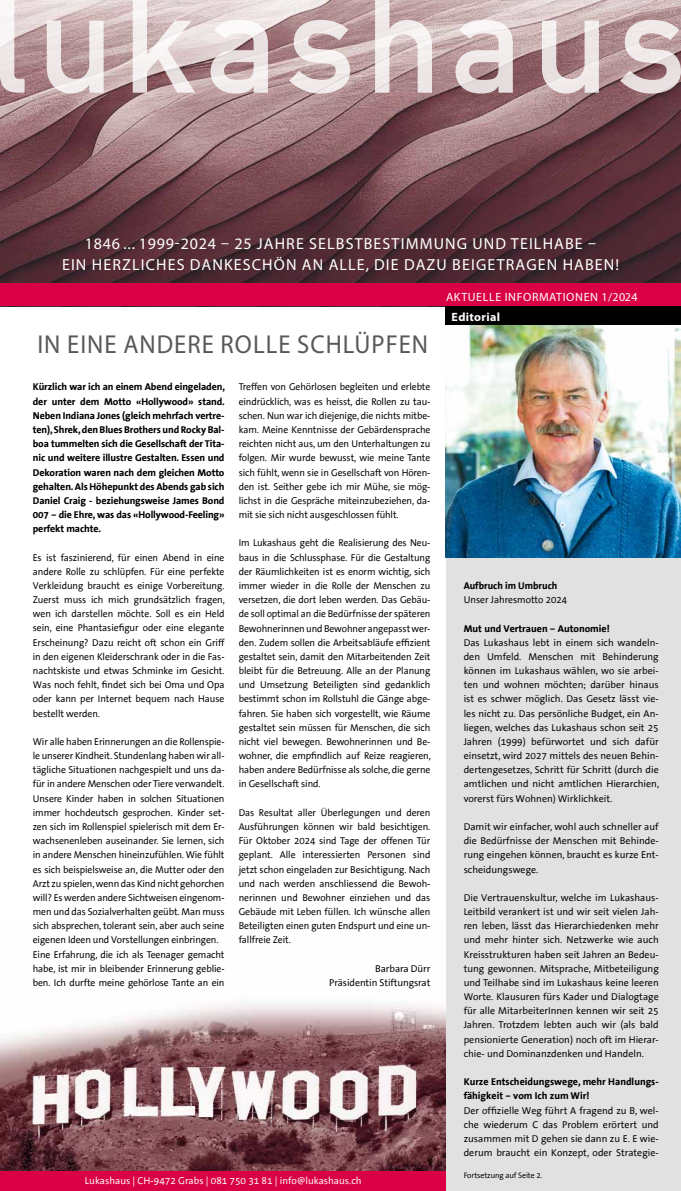
<style>
.page{position:relative;width:681px;height:1191px;background:#fff}
.page>*{position:absolute;margin:0;border:0;box-sizing:border-box;transform-origin:0 0}
.t1{font:26px "Myriad Pro";letter-spacing:.04em;color:#58585a;scale:.95 1}
.t2{font:16px/20px "Myriad Pro";letter-spacing:.07em;color:#fff;text-align:center}
.t3{font:12px "Myriad Pro";letter-spacing:.05em;color:#fff}
.t4{font:700 12px "Myriad Pro";letter-spacing:.03em;color:#fff}
.t5{font:10px/14.2px "The Sans Office";letter-spacing:-.01em;color:#000;text-align:justify}
.t6{font:700 10px/14.2px "The Sans Office";color:#000}
.t7{font:10px "The Sans Office";color:#fff}
.t8{font:8px "The Sans Office";letter-spacing:-.01em;color:#000}
</style>
<div class="page">
<img style="left:0;top:1003px;width:445px;height:168px">
<div style="left:445px;top:306px;width:235px;height:885px;background:#e1e1e1"></div>
<img style="left:0;top:0;width:680px;height:283px">
<div style="left:0;top:283px;width:680px;height:23px;background:#da0046"></div>
<div style="left:0;top:1171px;width:445px;height:20px;background:#da0046"></div>
<div style="left:445px;top:306px;width:235px;height:21px;background:#000"></div>
<svg style="left:0;top:0;width:25px;height:93px"></svg>
<svg style="left:47px;top:21px;width:57px;height:73px"></svg>
<svg style="left:133px;top:0;width:62px;height:93px"></svg>
<svg style="left:210px;top:20px;width:58px;height:74px"></svg>
<svg style="left:289px;top:20px;width:61px;height:74px"></svg>
<svg style="left:375px;top:0;width:57px;height:93px"></svg>
<svg style="left:455px;top:20px;width:57px;height:74px"></svg>
<svg style="left:541px;top:21px;width:57px;height:73px"></svg>
<svg style="left:619px;top:20px;width:61px;height:74px"></svg>
<img style="left:445px;top:326px;width:235px;height:231px">
<h2 class="t2" style="left:62px;top:234px;width:558px">1846 ... 1999-2024 – 25 JAHRE SELBSTBESTIMMUNG UND TEILHABE –<br>EIN HERZLICHES DANKESCHÖN AN ALLE, DIE DAZU BEIGETRAGEN HABEN!</h2>
<p class="t3" style="left:446px;top:289px;width:193px">AKTUELLE INFORMATIONEN 1/2024</p>
<h1 class="t1" style="left:37px;top:329px;width:412px">IN EINE ANDERE ROLLE SCHLÜPFEN</h1>
<p class="t6" style="left:33px;top:380px;width:193px;text-align:justify">Kürzlich war ich an einem Abend eingeladen, der unter dem Motto «Hollywood» stand.<br>Neben Indiana Jones (gleich mehrfach vertre&shy;ten), Shrek, den Blues Brothers und Rocky Bal&shy;boa tummelten sich die Gesellschaft der Tita&shy;nic und weitere illustre Gestalten. Essen und Dekoration waren nach dem gleichen Motto gehalten. Als Höhepunkt des Abends gab sich Daniel Craig - beziehungsweise James Bond 007 – die Ehre, was das «Hollywood-Feeling» perfekt machte.</p>
<p class="t5" style="left:33px;top:550px;width:193px">Es ist faszinierend, für einen Abend in eine andere Rolle zu schlüpfen. Für eine perfekte Verkleidung braucht es einige Vorbereitung.<br>Zuerst muss ich mich grundsätzlich fragen, wen ich darstellen möchte. Soll es ein Held sein, eine Phantasiefigur oder eine elegante Erscheinung? Dazu reicht oft schon ein Griff in den eigenen Kleiderschrank oder in die Fas&shy;nachtskiste und etwas Schminke im Gesicht.<br>Was noch fehlt, findet sich bei Oma und Opa oder kann per Internet bequem nach Hause bestellt werden.</p>
<p class="t5" style="left:33px;top:735px;width:193px;text-align:left">Wir alle haben Erinnerungen an die Rollenspie&shy;le unserer Kindheit. Stundenlang haben wir all&shy;tägliche Situationen nachgespielt und uns da&shy;für in andere Menschen oder Tiere verwandelt.<br>Unsere Kinder haben in solchen Situationen immer hochdeutsch gesprochen. Kinder set&shy;zen sich im Rollenspiel spielerisch mit dem Er&shy;wachsenenleben auseinander. Sie lernen, sich in andere Menschen hineinzufühlen. Wie fühlt es sich beispielsweise an, die Mutter oder den Arzt zu spielen, wenn das Kind nicht gehorchen will? Es werden andere Sichtweisen eingenom&shy;men und das Sozialverhalten geübt. Man muss sich absprechen, tolerant sein, aber auch seine eigenen Ideen und Vorstellungen einbringen.<br>Eine Erfahrung, die ich als Teenager gemacht habe, ist mir in bleibender Erinnerung geblie&shy;ben. Ich durfte meine gehörlose Tante an ein</p>
<p class="t5" style="left:238px;top:380px;width:193px">Treffen von Gehörlosen begleiten und erlebte eindrücklich, was es heisst, die Rollen zu tau&shy;schen. Nun war ich diejenige, die nichts mitbe&shy;kam. Meine Kenntnisse der Gebärdensprache reichten nicht aus, um den Unterhaltungen zu folgen. Mir wurde bewusst, wie meine Tante sich fühlt, wenn sie in Gesellschaft von Hören&shy;den ist. Seither gebe ich mir Mühe, sie mög&shy;lichst in die Gespräche miteinzubeziehen, da&shy;mit sie sich nicht ausgeschlossen fühlt.</p>
<p class="t5" style="left:238px;top:536px;width:193px">Im Lukashaus geht die Realisierung des Neu&shy;baus in die Schlussphase. Für die Gestaltung der Räumlichkeiten ist es enorm wichtig, sich immer wieder in die Rolle der Menschen zu versetzen, die dort leben werden. Das Gebäu&shy;de soll optimal an die Bedürfnisse der späteren Bewohnerinnen und Bewohner angepasst wer&shy;den. Zudem sollen die Arbeitsabläufe effizient gestaltet sein, damit den Mitarbeitenden Zeit bleibt für die Betreuung. Alle an der Planung und Umsetzung Beteiligten sind gedanklich bestimmt schon im Rollstuhl die Gänge abge&shy;fahren. Sie haben sich vorgestellt, wie Räume gestaltet sein müssen für Menschen, die sich nicht viel bewegen. Bewohnerinnen und Be&shy;wohner, die empfindlich auf Reize reagieren, haben andere Bedürfnisse als solche, die gerne in Gesellschaft sind.</p>
<p class="t5" style="left:238px;top:805px;width:193px">Das Resultat aller Überlegungen und deren Ausführungen können wir bald besichtigen.<br>Für Oktober 2024 sind Tage der offenen Tür geplant. Alle interessierten Personen sind jetzt schon eingeladen zur Besichtigung. Nach und nach werden anschliessend die Bewoh&shy;nerinnen und Bewohner einziehen und das Gebäude mit Leben füllen. Ich wünsche allen Beteiligten einen guten Endspurt und eine un&shy;fallfreie Zeit.</p>
<p class="t5" style="left:329px;top:961px;width:103px;text-align:right">Barbara Dürr<br>Präsidentin Stiftungsrat</p>
<p class="t7" style="left:85px;top:1175px;width:278px">Lukashaus | CH-9472 Grabs | 081 750 31 81 | info@lukashaus.ch</p>
<p class="t4" style="left:451px;top:309px;width:50px">Editorial</p>
<p class="t6" style="left:463px;top:579px;width:95px">Aufbruch im Umbruch</p>
<p class="t5" style="left:463px;top:593px;width:105px">Unser Jahresmotto 2024</p>
<p class="t6" style="left:463px;top:621px;width:148px">Mut und Vertrauen – Autonomie!</p>
<p class="t5" style="left:463px;top:635px;width:197px">Das Lukashaus lebt in einem sich wandeln&shy;den Umfeld. Menschen mit Behinderung können im Lukashaus wählen, wo sie arbei&shy;ten und wohnen möchten; darüber hinaus ist es schwer möglich. Das Gesetz lässt vie&shy;les nicht zu. Das persönliche Budget, ein An&shy;liegen, welches das Lukashaus schon seit 25<br>Jahren (1999) befürwortet und sich dafür einsetzt, wird 2027 mittels des neuen Behin&shy;dertengesetzes, Schritt für Schritt (durch die amtlichen und nicht amtlichen Hierarchien, vorerst fürs Wohnen) Wirklichkeit.</p>
<p class="t5" style="left:463px;top:820px;width:196px">Damit wir einfacher, wohl auch schneller auf die Bedürfnisse der Menschen mit Behinde&shy;rung eingehen können, braucht es kurze Ent&shy;scheidungswege.</p>
<p class="t5" style="left:463px;top:890px;width:196px">Die Vertrauenskultur, welche im Lukashaus-Leitbild verankert ist und wir seit vielen Jah&shy;ren leben, lässt das Hierarchiedenken mehr und mehr hinter sich. Netzwerke wie auch Kreisstrukturen haben seit Jahren an Bedeu&shy;tung gewonnen. Mitsprache, Mitbeteiligung und Teilhabe sind im Lukashaus keine leeren Worte. Klausuren fürs Kader und Dialogtage für alle MitarbeiterInnen kennen wir seit 25<br>Jahren. Trotzdem lebten auch wir (als bald pensionierte Generation) noch oft im Hierar&shy;chie- und Dominanzdenken und Handeln.</p>
<p class="t6" style="left:463px;top:1075px;width:196px">Kurze Entscheidungswege, mehr Handlungs&shy;fähigkeit – vom Ich zum Wir!</p>
<p class="t5" style="left:463px;top:1103px;width:196px">Der offizielle Weg führt A fragend zu B, wel&shy;che wiederum C das Problem erörtert und zusammen mit D gehen sie dann zu E. E wie&shy;derum braucht ein Konzept, oder Strategie-</p>
<p class="t8" style="left:463px;top:1171px;width:80px">Fortsetzung auf Seite 2.</p>
</div>
